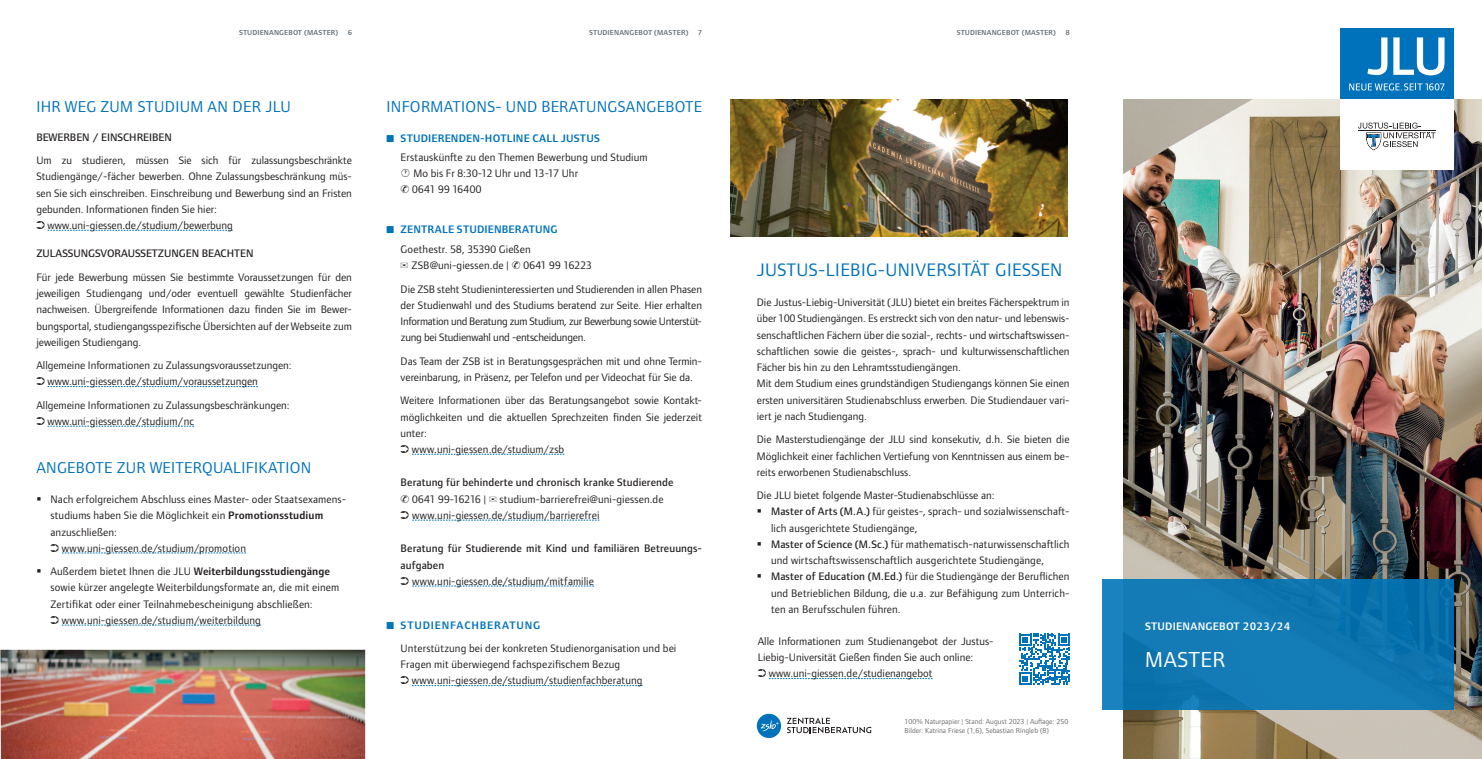
<style>
.page{position:relative;width:1482px;height:759px;background:#fff}
.page>*{position:absolute;margin:0;border:0;box-sizing:border-box;transform-origin:0 0}
.t1{font:22.5px "Foundry Form Sans";letter-spacing:.02em;color:#fff}
.t2{font:18.75px "Foundry Form Sans";letter-spacing:.02em;color:#0072bc}
.t3{font:16.25px "Foundry Form Sans";letter-spacing:.02em;color:#0072bc}
.t4{font:11.25px/16.2px "Foundry Form Sans";color:#231f20}
.t5{font:500 11.25px/16.2px "Foundry Form Sans";letter-spacing:.005em;color:#231f20}
.t6{font:600 11.25px "Foundry Form Sans";color:#231f20}
.t7{font:600 11.25px "Foundry Form Sans";letter-spacing:.02em;color:#fff}
.t8{font:7.5px/9px "Foundry Form Sans";color:#6c6d70}
.t9{font:600 7.5px "Foundry Form Sans";letter-spacing:.02em;color:#657077}
.s1{font-weight:600}
.s2{font-weight:400}
.s3{color:#0074b8}
.s4{font-weight:600;color:#0072bc}
.s5{font-weight:500}
</style>
<div class="page">
<img style="left:1123px;top:99px;width:358px;height:659px">
<img style="left:730px;top:99px;width:337px;height:138px">
<svg style="left:1019px;top:633px;width:50px;height:51px"></svg>
<div style="left:1339px;top:28px;width:114px;height:71px;background:#0072bc"></div>
<div style="left:1339px;top:99px;width:114px;height:71px;background:#fff"></div>
<svg style="left:1367px;top:37px;width:20px;height:38px"></svg>
<svg style="left:1393px;top:37px;width:51px;height:38px"></svg>
<svg style="left:1358px;top:122px;width:77px;height:28px"></svg>
<hr style="left:1358px;top:130px;width:77px;height:1px;background:#231f20">
<svg style="left:1349px;top:83px;width:95px;height:7px"></svg>
<img style="left:0;top:649px;width:365px;height:109px">
<svg style="left:787px;top:717px;width:84px;height:15px"></svg>
<svg style="left:756px;top:713px;width:25px;height:24px"></svg>
<svg style="left:760px;top:720px;width:18px;height:11px"></svg>
<div style="left:1102px;top:579px;width:351px;height:130px;background:linear-gradient(to right,#157cb7,#0b72ad)"></div>
<svg style="left:411px;top:685px;width:231px;height:1px"></svg>
<svg style="left:769px;top:678px;width:163px;height:1px"></svg>
<svg style="left:47px;top:229px;width:186px;height:2px"></svg>
<svg style="left:47px;top:386px;width:211px;height:1px"></svg>
<svg style="left:47px;top:425px;width:147px;height:2px"></svg>
<svg style="left:62px;top:552px;width:184px;height:1px"></svg>
<svg style="left:61px;top:624px;width:200px;height:1px"></svg>
<svg style="left:411px;top:453px;width:153px;height:2px"></svg>
<svg style="left:412px;top:519px;width:187px;height:1px"></svg>
<svg style="left:412px;top:585px;width:182px;height:1px"></svg>
<p class="t9" style="left:239px;top:28px;width:101px">STUDIENANGEBOT (MASTER)</p>
<p class="t9" style="left:348px;top:28px;width:5px">6</p>
<p class="t9" style="left:589px;top:28px;width:101px">STUDIENANGEBOT (MASTER)</p>
<p class="t9" style="left:698px;top:28px;width:5px">7</p>
<p class="t9" style="left:956px;top:28px;width:101px">STUDIENANGEBOT (MASTER)</p>
<p class="t9" style="left:1065px;top:28px;width:5px">8</p>
<h3 class="t3" style="left:36px;top:96px;width:256px">IHR WEG ZUM STUDIUM AN DER JLU</h3>
<p class="t5" style="left:36px;top:129px;width:137px">BEWERBEN / EINSCHREIBEN</p>
<p class="t4" style="left:36px;top:152px;width:317px">Um zu studieren, müssen Sie sich für zulassungsbeschränkte</p>
<p class="t4" style="left:36px;top:168px;width:317px">Studiengänge/-fächer bewerben. Ohne Zulassungsbeschränkung müs-</p>
<p class="t4" style="left:36px;top:185px;width:317px">sen Sie sich einschreiben. Einschreibung und Bewerbung sind an Fristen</p>
<p class="t4" style="left:36px;top:201px;width:182px">gebunden. Informationen finden Sie hier:</p>
<p class="t4" style="left:48px;top:217px;width:187px">www.uni-giessen.de/studium/bewerbung</p>
<p class="t5" style="left:36px;top:245px;width:218px">ZULASSUNGSVORAUSSETZUNGEN BEACHTEN</p>
<p class="t4" style="left:36px;top:269px;width:317px;text-align:justify">Für jede Bewerbung müssen Sie bestimmte Voraussetzungen für den jeweiligen Studiengang und/oder eventuell gewählte Studienfächer nachweisen. Übergreifende Informationen dazu finden Sie im Bewer&shy;bungsportal, studiengangsspezifische Übersichten auf der Webseite zum jeweiligen Studiengang.</p>
<p class="t4" style="left:48px;top:357px;width:246px;text-indent:-11px">Allgemeine Informationen zu Zulassungsvoraussetzungen: www.uni-giessen.de/studium/voraussetzungen</p>
<p class="t4" style="left:48px;top:397px;width:243px;text-indent:-11px">Allgemeine Informationen zu Zulassungsbeschränkungen: www.uni-giessen.de/studium/nc</p>
<h3 class="t3" style="left:36px;top:457px;width:276px">ANGEBOTE ZUR WEITERQUALIFIKATION</h3>
<p class="t4" style="left:50px;top:491px;width:297px">Nach erfolgreichem Abschluss eines Master- oder Staatsexamens-</p>
<p class="t4" style="left:50px;top:507px;width:274px">studiums haben Sie die Möglichkeit ein <span class="s1">Promotionsstudium</span></p>
<p class="t4" style="left:50px;top:523px;width:68px">anzuschließen:</p>
<p class="t4" style="left:62px;top:539px;width:185px">www.uni-giessen.de/studium/promotion</p>
<p class="t6" style="left:50px;top:564px;width:281px"><span class="s2">Außerdem bietet Ihnen die JLU</span> Weiterbildungsstudiengänge</p>
<p class="t4" style="left:50px;top:579px;width:290px">sowie kürzer angelegte Weiterbildungsformate an, die mit einem</p>
<p class="t4" style="left:50px;top:595px;width:264px">Zertifikat oder einer Teilnahmebescheinigung abschließen:</p>
<p class="t4" style="left:62px;top:611px;width:200px">www.uni-giessen.de/studium/weiterbildung</p>
<h3 class="t3" style="left:386px;top:96px;width:317px">INFORMATIONS- UND BERATUNGSANGEBOTE</h3>
<p class="t4" style="left:400px;top:129px;width:248px;line-height:18.8px;text-indent:-14px"><span class="s3">■</span> <span class="s4">STUDIERENDEN-HOTLINE CALL JUSTUS<br></span>Erstauskünfte zu den Themen Bewerbung und Studium</p>
<p class="t4" style="left:412px;top:165px;width:167px;text-indent:-12px">• Mo bis Fr 8:30-12 Uhr und 13-17 Uhr<br>0641 99 16400</p>
<p class="t4" style="left:400px;top:219px;width:158px;line-height:19.8px;text-indent:-14px"><span class="s3">■</span> <span class="s4">ZENTRALE STUDIENBERATUNG<br></span>Goethestr. 58, 35390 Gießen</p>
<p class="t4" style="left:411px;top:257px;width:99px">ZSB@uni-giessen.de |</p>
<p class="t4" style="left:400px;top:253px;width:303px;line-height:23.4px;text-indent:123px">0641 99 16223<br>Die ZSB steht Studieninteressierten und Studierenden in allen Phasen</p>
<p class="t4" style="left:400px;top:297px;width:303px;text-align:justify">der Studienwahl und des Studiums beratend zur Seite. Hier erhalten Information und Beratung zum Studium, zur Bewerbung sowie Unterstüt&shy;zung bei Studienwahl und -entscheidungen.</p>
<p class="t4" style="left:400px;top:352px;width:303px">Das Team der ZSB ist in Beratungsgesprächen mit und ohne Termin&shy;vereinbarung, in Präsenz, per Telefon und per Videochat für Sie da.</p>
<p class="t4" style="left:400px;top:392px;width:303px">Weitere Informationen über das Beratungsangebot sowie Kontakt-</p>
<p class="t4" style="left:400px;top:408px;width:303px">möglichkeiten und die aktuellen Sprechzeiten finden Sie jederzeit</p>
<p class="t4" style="left:400px;top:425px;width:28px">unter:</p>
<p class="t4" style="left:412px;top:441px;width:154px">www.uni-giessen.de/studium/zsb</p>
<p class="t5" style="left:400px;top:474px;width:274px">Beratung für behinderte und chronisch kranke Studierende</p>
<p class="t4" style="left:412px;top:490px;width:253px">0641 99-16216 | studium-barrierefrei@uni-giessen.de www.uni-giessen.de/studium/barrierefrei</p>
<p class="t5" style="left:400px;top:540px;width:303px">Beratung für Studierende mit Kind und familiären Betreuungs&shy;aufgaben</p>
<p class="t4" style="left:412px;top:572px;width:183px">www.uni-giessen.de/studium/mitfamilie</p>
<p class="t4" style="left:400px;top:613px;width:277px;line-height:23.4px;text-indent:-14px"><span class="s3">■</span> <span class="s4">STUDIENFACHBERATUNG<br></span>Unterstützung bei der konkreten Studienorganisation und bei</p>
<p class="t4" style="left:412px;top:656px;width:232px;text-indent:-11px">Fragen mit überwiegend fachspezifischem Bezug www.uni-giessen.de/studium/studienfachberatung</p>
<h2 class="t2" style="left:756px;top:258px;width:307px">JUSTUS-LIEBIG-UNIVERSITÄT GIESSEN</h2>
<p class="t4" style="left:756px;top:294px;width:314px">Die Justus-Liebig-Universität (JLU) bietet ein breites Fächerspektrum in über 100 Studiengängen. Es erstreckt sich von den natur- und lebenswis&shy;senschaftlichen Fächern über die sozial-, rechts- und wirtschaftswissen&shy;schaftlichen sowie die geistes-, sprach- und kulturwissenschaftlichen Fächer bis hin zu den Lehramtsstudiengängen.<br>Mit dem Studium eines grundständigen Studiengangs können Sie einen ersten universitären Studienabschluss erwerben. Die Studiendauer vari&shy;iert je nach Studiengang.</p>
<p class="t4" style="left:756px;top:431px;width:314px;text-align:justify">Die Masterstudiengänge der JLU sind konsekutiv, d.h. Sie bieten die Möglichkeit einer fachlichen Vertiefung von Kenntnissen aus einem be&shy;reits erworbenen Studienabschluss.</p>
<p class="t4" style="left:771px;top:487px;width:300px;text-indent:-14px">Die JLU bietet folgende Master-Studienabschlüsse an:<br><span class="s5">Master of Arts (M.A.)</span> für geistes-, sprach- und sozialwissenschaft&shy;lich ausgerichtete Studiengänge,<br><span class="s5">Master of Science (M.Sc.)</span> für mathematisch-naturwissenschaftlich und wirtschaftswissenschaftlich ausgerichtete Studiengänge, <span class="s5">Master of Education (M.Ed.)</span> für die Studiengänge der Beruflichen und Betrieblichen Bildung, die u.a. zur Befähigung zum Unterrich&shy;ten an Berufsschulen führen.</p>
<p class="t4" style="left:757px;top:632px;width:237px">Alle Informationen zum Studienangebot der Justus-</p>
<p class="t4" style="left:757px;top:649px;width:217px">Liebig-Universität Gießen finden Sie auch online:</p>
<p class="t4" style="left:768px;top:665px;width:165px">www.uni-giessen.de/studienangebot</p>
<p class="t8" style="left:904px;top:716px;width:165px">100% Naturpapier | Stand: August 2023 | Auflage: 250<br>Bilder: Katrina Friese (1,6), Sebastian Ringleb (8)</p>
<p class="t7" style="left:1144px;top:619px;width:147px">STUDIENANGEBOT 2023/24</p>
<h1 class="t1" style="left:1144px;top:645px;width:81px">MASTER</h1>
</div>
